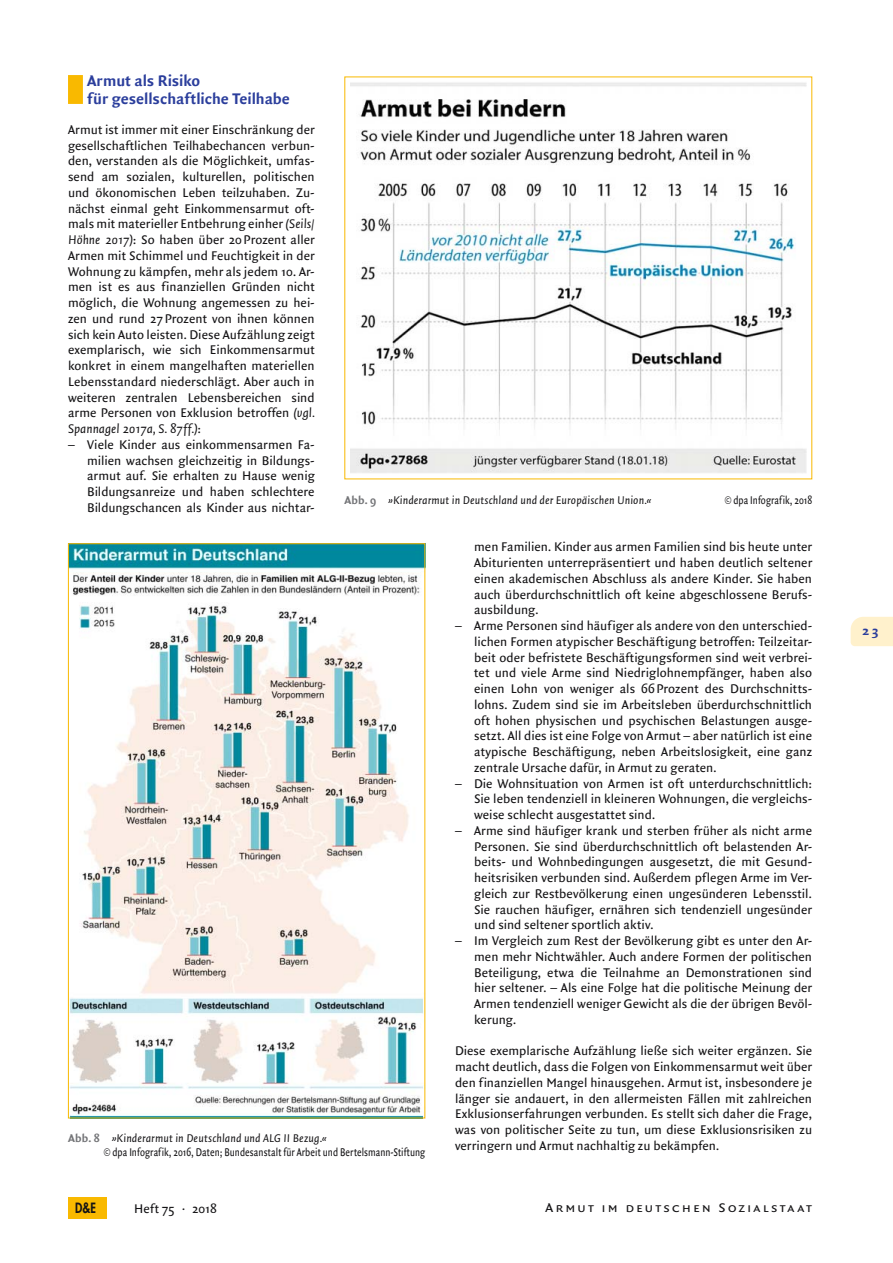
<style>
.page{position:relative;width:893px;height:1263px;background:#fff}
.page>*{position:absolute;margin:0;border:0;box-sizing:border-box;transform-origin:0 0}
.t1{font:700 16.5px/18px "Quadraat Sans";letter-spacing:-.005em;color:#2b3e9c}
.t2{font:800 13.8px "Futura";color:#141315;scale:.82 1}
.t3{font:13.5px/15.8px "Quadraat Sans";color:#141315;text-align:justify}
.t4{font:13.5px "Quadraat Sans Caps";letter-spacing:.14em;color:#141315;scale:1.1 1}
.t5{font:700 13.5px "Quadraat Sans";color:#2b3e9c;scale:1.1 1}
.t6{font:12px/14.2px "Quadraat Sans";letter-spacing:.005em;color:#141315;scale:.8 1}
.t7{font:italic 12px "Quadraat Sans";letter-spacing:.01em;color:#141315}
.s1{font-style:italic}
.s2{font-weight:700;font-style:normal;color:#737477}
.s3{font-weight:700;color:#737477}
</style>
<div class="page">
<div style="left:68px;top:75px;width:15px;height:29px;background:#f9b900"></div>
<img style="left:70px;top:545px;width:353px;height:571px">
<img style="left:351px;top:82px;width:455px;height:391px">
<svg style="left:851px;top:617px;width:42px;height:29px"></svg>
<div style="left:68px;top:1197px;width:38px;height:21px;background:#f9b900"></div>
<p class="t1" style="left:87px;top:73px;width:204px">Armut als Risiko<br>für gesellschaftliche Teilhabe</p>
<p class="t3" style="left:68px;top:123px;width:248px">Armut ist immer mit einer Einschränkung der gesellschaftlichen Teilhabechancen verbun&shy;den, verstanden als die Möglichkeit, umfas&shy;send am sozialen, kulturellen, politischen und ökonomischen Leben teilzuhaben. Zu&shy;nächst einmal geht Einkommensarmut oft&shy;mals mit materieller Entbehrung einher <span class="s1">(Seils/ Höhne 2017)</span>: So haben über 20 Prozent aller Armen mit Schimmel und Feuchtigkeit in der Wohnung zu kämpfen, mehr als jedem 10. Ar&shy;men ist es aus finanziellen Gründen nicht möglich, die Wohnung angemessen zu hei&shy;zen und rund 27 Prozent von ihnen können sich kein Auto leisten. Diese Aufzählung zeigt exemplarisch, wie sich Einkommensarmut konkret in einem mangelhaften materiellen Lebensstandard niederschlägt. Aber auch in weiteren zentralen Lebensbereichen sind arme Personen von Exklusion betroffen <span class="s1">(vgl.<br>Spannagel 2017a, S. 87ff.)</span>:</p>
<p class="t3" style="left:87px;top:438px;width:229px;text-indent:-19px">– Viele Kinder aus einkommensarmen Fa&shy;milien wachsen gleichzeitig in Bildungs&shy;armut auf. Sie erhalten zu Hause wenig Bildungsanreize und haben schlechtere Bildungschancen als Kinder aus nichtar-</p>
<p class="t7" style="left:344px;top:495px;width:308px"><span class="s2">Abb. 9</span> »Kinderarmut in Deutschland und der Europäischen Union.«</p>
<p class="t6" style="left:725px;top:494px;width:111px">© dpa Infografik, 2018</p>
<p class="t6" style="left:104px;top:1132px;width:403px;text-indent:-36px"><span class="s3">Abb. 8</span> <span class="s1">»Kinderarmut in Deutschland und ALG II Bezug.«<br></span>© dpa Infografik, 2016, Daten; Bundesanstalt für Arbeit und Bertelsmann-Stiftung</p>
<p class="t2" style="left:75px;top:1201px;width:27px">D&amp;E</p>
<p class="t3" style="left:134px;top:1201px;width:84px">Heft 75 · 2018</p>
<p class="t3" style="left:474px;top:540px;width:340px">men Familien. Kinder aus armen Familien sind bis heute unter Abiturienten unterrepräsentiert und haben deutlich seltener einen akademischen Abschluss als andere Kinder. Sie haben auch überdurchschnittlich oft keine abgeschlossene Berufs&shy;ausbildung.</p>
<p class="t3" style="left:474px;top:619px;width:340px;text-indent:-19px">– Arme Personen sind häufiger als andere von den unterschied&shy;lichen Formen atypischer Beschäftigung betroffen: Teilzeitar&shy;beit oder befristete Beschäftigungsformen sind weit verbrei&shy;tet und viele Arme sind Niedriglohnempfänger, haben also einen Lohn von weniger als 66 Prozent des Durchschnitts&shy;lohns. Zudem sind sie im Arbeitsleben überdurchschnittlich oft hohen physischen und psychischen Belastungen ausge&shy;setzt. All dies ist eine Folge von Armut – aber natürlich ist eine atypische Beschäftigung, neben Arbeitslosigkeit, eine ganz zentrale Ursache dafür, in Armut zu geraten.</p>
<p class="t3" style="left:474px;top:776px;width:339px;text-indent:-19px">– Die Wohnsituation von Armen ist oft unterdurchschnittlich:<br>Sie leben tendenziell in kleineren Wohnungen, die vergleichs&shy;weise schlecht ausgestattet sind.</p>
<p class="t3" style="left:474px;top:823px;width:340px;text-indent:-19px">– Arme sind häufiger krank und sterben früher als nicht arme Personen. Sie sind überdurchschnittlich oft belastenden Ar&shy;beits- und Wohnbedingungen ausgesetzt, die mit Gesund&shy;heitsrisiken verbunden sind. Außerdem pflegen Arme im Ver&shy;gleich zur Restbevölkerung einen ungesünderen Lebensstil.<br>Sie rauchen häufiger, ernähren sich tendenziell ungesünder und sind seltener sportlich aktiv.</p>
<p class="t3" style="left:474px;top:934px;width:340px;text-indent:-19px">– Im Vergleich zum Rest der Bevölkerung gibt es unter den Ar&shy;men mehr Nichtwähler. Auch andere Formen der politischen Beteiligung, etwa die Teilnahme an Demonstrationen sind hier seltener. – Als eine Folge hat die politische Meinung der Armen tendenziell weniger Gewicht als die der übrigen Bevöl&shy;kerung.</p>
<p class="t3" style="left:455px;top:1044px;width:359px">Diese exemplarische Aufzählung ließe sich weiter ergänzen. Sie macht deutlich, dass die Folgen von Einkommensarmut weit über den finanziellen Mangel hinausgehen. Armut ist, insbesondere je länger sie andauert, in den allermeisten Fällen mit zahlreichen Exklusionserfahrungen verbunden. Es stellt sich daher die Frage, was von politischer Seite zu tun, um diese Exklusionsrisiken zu verringern und Armut nachhaltig zu bekämpfen.</p>
<p class="t4" style="left:545px;top:1199px;width:244px">Armut im deutschen Sozialstaat</p>
<p class="t5" style="left:862px;top:625px;width:17px">23</p>
</div>
